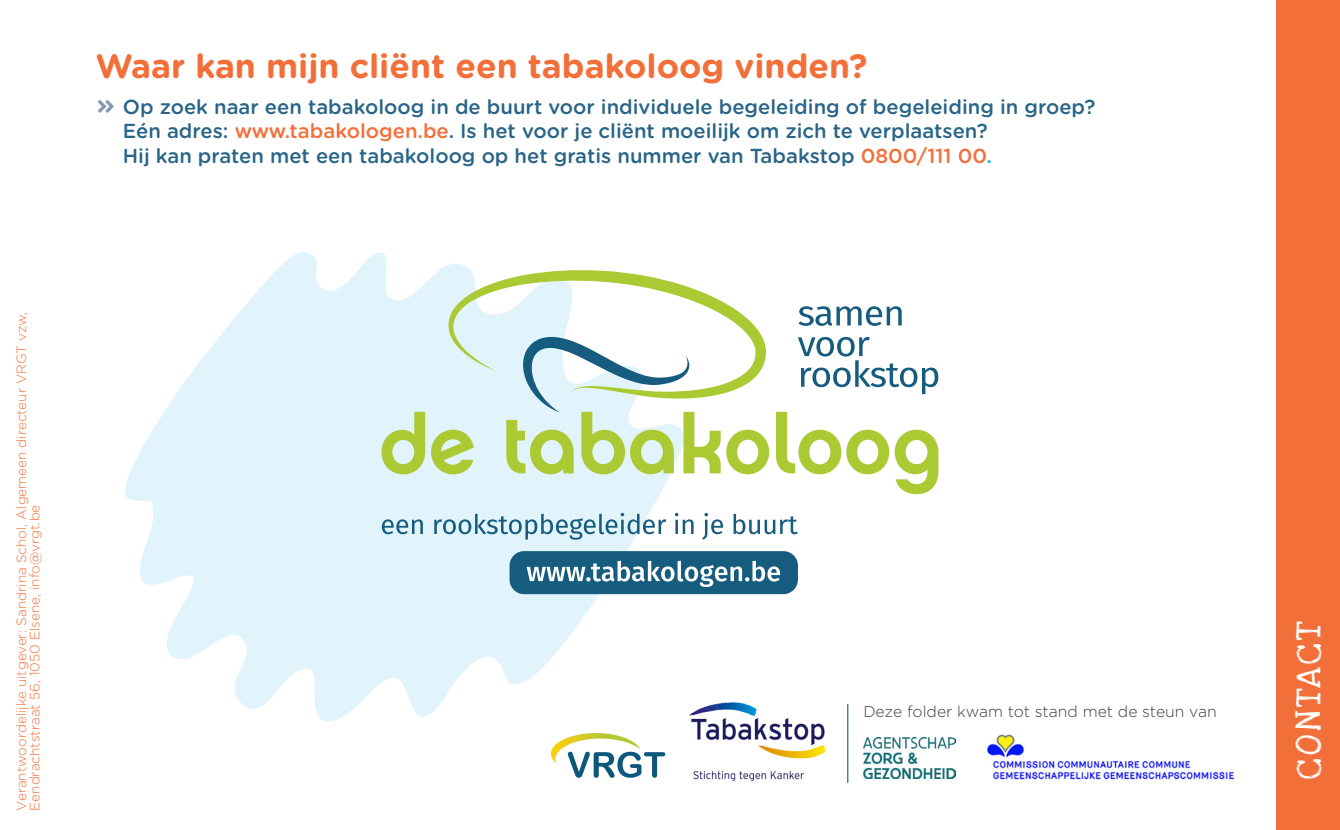
<style>
.page{position:relative;width:1340px;height:830px;background:#fff}
.page>*{position:absolute;margin:0;border:0;box-sizing:border-box;transform-origin:0 0}
.t1{font:36px "Love Ya Like A Sister";letter-spacing:.1em;color:#fff}
.t2{font:700 33.75px "Gotham Rounded";color:#f26f39}
.t3{font:500 20.25px "Gotham Rounded";color:#286587}
.t4{font:300 15.75px "Gotham Rounded";color:#3e3e3f}
.t5{font:300 13.5px/13.5px "Gotham Rounded";color:#f26f39}
.s1{color:#f26f39}
.s2{color:#00b3ef}
</style>
<div class="page">
<svg style="left:125px;top:252px;width:562px;height:470px;fill:#e1f4fc"></svg>
<div style="left:1276px;top:0;width:63px;height:829px;background:#f26f39"></div>
<div style="left:509px;top:551px;width:289px;height:43px;background:#165c7e;border-radius:15px"></div>
<svg style="left:382px;top:519px;width:41px;height:15px"></svg>
<svg style="left:434px;top:512px;width:232px;height:27px;background:#b3d1de"></svg>
<svg style="left:675px;top:512px;width:18px;height:21px"></svg>
<svg style="left:702px;top:512px;width:21px;height:27px"></svg>
<svg style="left:733px;top:513px;width:64px;height:21px"></svg>
<svg style="left:526px;top:560px;width:254px;height:26px"></svg>
<svg style="left:381px;top:411px;width:44px;height:63px;background:#c5de95"></svg>
<svg style="left:431px;top:270px;width:338px;height:204px"></svg>
<svg style="left:776px;top:411px;width:162px;height:83px"></svg>
<svg style="left:798px;top:306px;width:103px;height:20px"></svg>
<svg style="left:798px;top:337px;width:140px;height:57px"></svg>
<svg style="left:551px;top:733px;width:114px;height:44px"></svg>
<img style="left:863px;top:737px;width:92px;height:41px">
<img style="left:987px;top:734px;width:248px;height:46px">
<img style="left:689px;top:702px;width:137px;height:80px">
<hr style="left:847px;top:703px;width:1px;height:79px;background:#165c7e">
<p class="t2" style="left:96px;top:41px;width:773px">Waar kan mijn cliënt een tabakoloog vinden?</p>
<p class="t3" style="left:123px;top:92px;width:974px">Op zoek naar een tabakoloog in de buurt voor individuele begeleiding of begeleiding in groep?</p>
<p class="t3" style="left:123px;top:117px;width:866px">Eén adres: <span class="s1">www.tabakologen.be</span>. Is het voor je cliënt moeilijk om zich te verplaatsen?</p>
<p class="t3" style="left:123px;top:141px;width:870px">Hij kan praten met een tabakoloog op het gratis nummer van Tabakstop <span class="s1">0800/111 00</span><span class="s2">.</span></p>
<p class="t5" style="left:14px;top:810px;width:500px;rotate:-90deg">Verantwoordelijke uitgever: Sandrina Schol, Algemeen directeur VRGT vzw,<br>Eendrachtstraat 56, 1050 Elsene, info@vrgt.be</p>
<p class="t4" style="left:863px;top:700px;width:355px">Deze folder kwam tot stand met de steun van</p>
<p class="t1" style="left:1286px;top:778px;width:159px;rotate:-90deg">CONTACT</p>
</div>
